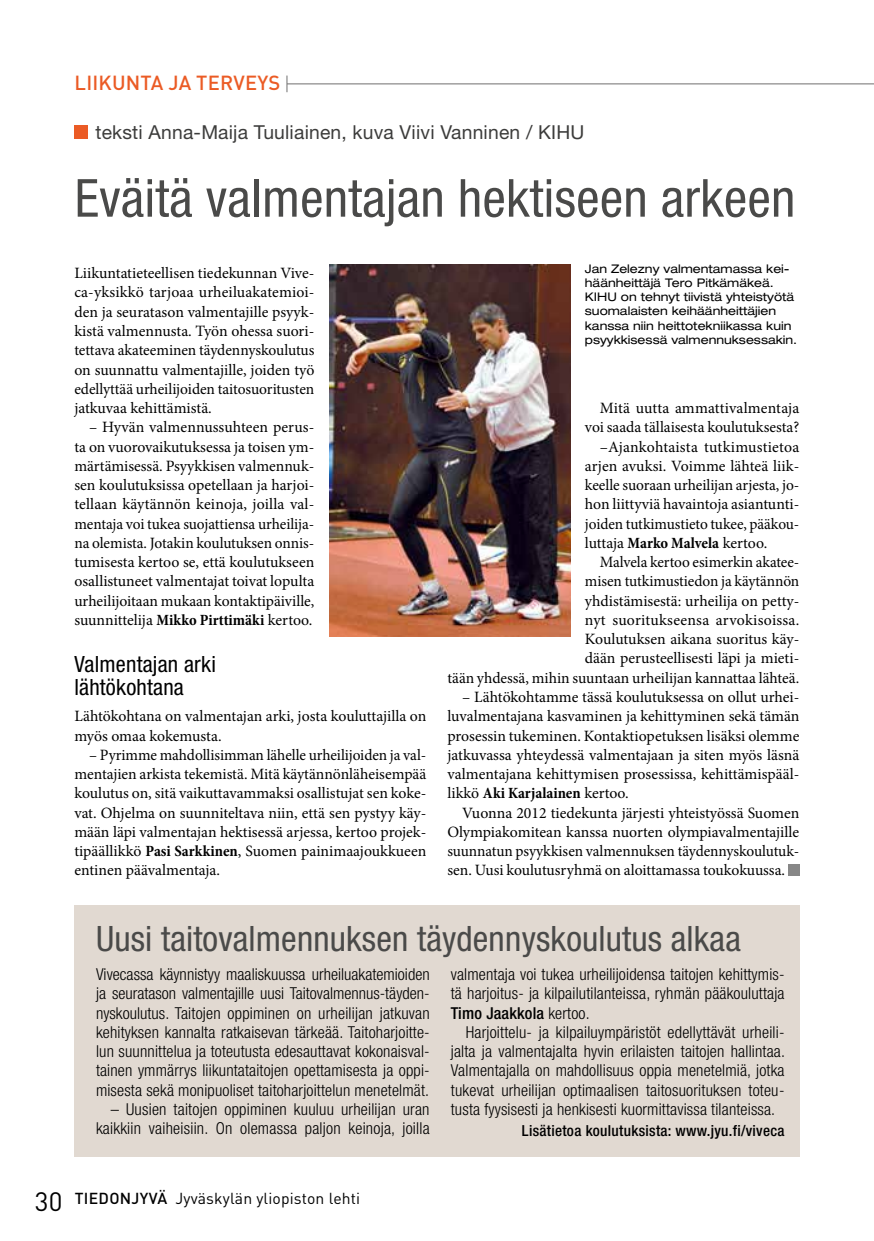
<style>
.page{position:relative;width:874px;height:1241px;background:#fff}
.page>*{position:absolute;margin:0;border:0;box-sizing:border-box;transform-origin:0 0}
.t1{font:condensed 52.5px "Helvetica Neue LT Std";letter-spacing:.005em;color:#4a4a49}
.t2{font:condensed 35px "Helvetica Neue LT Std";letter-spacing:.005em;color:#4a4a49}
.t3{font:condensed 22.4px/22.8px "Helvetica Neue LT Std";letter-spacing:.01em;color:#000}
.t4{font:500 20.12px "DINOT";letter-spacing:.01em;color:#eb5b25}
.t5{font:19.25px "Helvetica Neue LT Std";letter-spacing:.01em;color:#3c3c3b}
.t6{font:300 condensed 16.45px/19.2px "Helvetica Neue LT Std";letter-spacing:.01em;color:#000;text-align:justify}
.t7{font:15.75px/19.2px "Minion Pro";color:#000;text-align:justify}
.t8{font:15.75px "DINOT";letter-spacing:.01em;color:#000}
.t9{font:500 condensed 15.22px "Helvetica Neue LT Std";letter-spacing:.02em;color:#000}
.t10{font:expanded 11.9px/14.3px "Helvetica Neue LT Std";color:#000}
.s1{font-weight:700;font-stretch:condensed}
.s2{font-size:26.25px}
.s3{font-weight:500}
</style>
<div class="page">
<hr style="left:287px;top:83px;width:586px;height:1px;background:#706f6f">
<svg style="left:286px;top:76px;width:1px;height:16px"></svg>
<div style="left:75px;top:905px;width:724px;height:251px;background:#e1d9d1"></div>
<div style="left:74px;top:125px;width:14px;height:13px;background:#eb5b25"></div>
<div style="left:787px;top:863px;width:12px;height:12px;background:#878787"></div>
<img style="left:329px;top:264px;width:240px;height:372px">
<p class="t4" style="left:75px;top:70px;width:207px">LIIKUNTA JA TERVEYS</p>
<p class="t5" style="left:95px;top:120px;width:490px">teksti Anna-Maija Tuuliainen, kuva Viivi Vanninen / KI HU</p>
<h1 class="t1" style="left:75px;top:168px;width:721px">Eväitä valmentajan hektiseen arkeen</h1>
<p class="t10" style="left:584px;top:261px;width:214px">Jan Zelezny valmentamassa kei&shy;häänheittäjä Tero Pitkämäkeä.<br>KIHU on tehnyt tiivistä yhteistyötä suomalaisten keihäänheittäjien kanssa niin heittotekniikassa kuin psyykkisessä valmennuksessakin.</p>
<p class="t7" style="left:74px;top:263px;width:241px">Liikuntatieteellisen tiedekunnan Vive&shy;ca-yksikkö tarjoaa urheiluakatemioi&shy;den ja seuratason valmentajille psyyk&shy;kistä valmennusta. Työn ohessa suori&shy;tettava akateeminen täydennyskoulutus on suunnattu valmentajille, joiden työ edellyttää urheilijoiden taitosuoritusten jatkuvaa kehittämistä.</p>
<p class="t7" style="left:74px;top:417px;width:241px;text-indent:15px">– Hyvän valmennussuhteen perus&shy;ta on vuorovaikutuksessa ja toisen ym&shy;märtämisessä. Psyykkisen valmennuk&shy;sen koulutuksissa opetellaan ja harjoi&shy;tellaan käytännön keinoja, joilla val&shy;mentaja voi tukea suojattiensa urheilija&shy;na olemista. Jotakin koulutuksen onnis&shy;tumisesta kertoo se, että koulutukseen osallistuneet valmentajat toivat lopulta urheilijoitaan mukaan kontaktipäiville, suunnittelija <span class="s1">Mikko Pirttimäki</span> kertoo.</p>
<h3 class="t3" style="left:74px;top:652px;width:143px">Valmentajan arki lähtökohtana</h3>
<p class="t7" style="left:74px;top:706px;width:353px">Lähtökohtana on valmentajan arki, josta kouluttajilla on myös omaa kokemusta.</p>
<p class="t7" style="left:74px;top:745px;width:353px;text-indent:15px">– Pyrimme mahdollisimman lähelle urheilijoiden ja val&shy;mentajien arkista tekemistä. Mitä käytännönläheisempää koulutus on, sitä vaikuttavammaksi osallistujat sen koke&shy;vat. Ohjelma on suunniteltava niin, että sen pystyy käy&shy;mään läpi valmentajan hektisessä arjessa, kertoo projek&shy;tipäällikkö <span class="s1">Pasi Sarkkinen</span>, Suomen painimaajoukkueen entinen päävalmentaja.</p>
<p class="t7" style="left:599px;top:398px;width:201px">Mitä uutta ammattivalmentaja</p>
<p class="t7" style="left:584px;top:417px;width:216px">voi saada tällaisesta koulutuksesta?</p>
<p class="t7" style="left:599px;top:437px;width:201px">–Ajankohtaista tutkimustietoa</p>
<p class="t7" style="left:584px;top:456px;width:216px">arjen avuksi. Voimme lähteä liik-</p>
<p class="t7" style="left:584px;top:475px;width:216px">keelle suoraan urheilijan arjesta, jo-</p>
<p class="t7" style="left:584px;top:494px;width:216px">hon liittyviä havaintoja asiantunti-</p>
<p class="t7" style="left:584px;top:514px;width:216px">joiden tutkimustieto tukee, pääkou-</p>
<p class="t7" style="left:584px;top:533px;width:184px">luttaja <span class="s1">Marko Malvela</span> kertoo.</p>
<p class="t7" style="left:599px;top:552px;width:201px">Malvela kertoo esimerkin akatee-</p>
<p class="t7" style="left:584px;top:571px;width:216px">misen tutkimustiedon ja käytännön</p>
<p class="t7" style="left:584px;top:591px;width:216px">yhdistämisestä: urheilija on petty-</p>
<p class="t7" style="left:584px;top:610px;width:216px">nyt suoritukseensa arvokisoissa.</p>
<p class="t7" style="left:584px;top:629px;width:216px">Koulutuksen aikana suoritus käy-</p>
<p class="t7" style="left:584px;top:648px;width:216px">dään perusteellisesti läpi ja mieti-</p>
<p class="t7" style="left:447px;top:668px;width:353px">tään yhdessä, mihin suuntaan urheilijan kannattaa lähteä.</p>
<p class="t7" style="left:447px;top:687px;width:353px;text-indent:15px">– Lähtökohtamme tässä koulutuksessa on ollut urhei&shy;luvalmentajana kasvaminen ja kehittyminen sekä tämän prosessin tukeminen. Kontaktiopetuksen lisäksi olemme jatkuvassa yhteydessä valmentajaan ja siten myös läsnä valmentajana kehittymisen prosessissa, kehittämispääl&shy;likkö <span class="s1">Aki Karjalainen</span> kertoo.</p>
<p class="t7" style="left:447px;top:802px;width:353px;text-indent:15px">Vuonna 2012 tiedekunta järjesti yhteistyössä Suomen Olympiakomitean kanssa nuorten olympiavalmentajille suunnatun psyykkisen valmennuksen täydennyskoulutuk&shy;sen. Uusi koulutusryhmä on aloittamassa toukokuussa.</p>
<h2 class="t2" style="left:96px;top:918px;width:646px">Uusi taitovalmennuksen täydennyskoulutus alkaa</h2>
<p class="t6" style="left:96px;top:964px;width:335px">Vivecassa käynnistyy maaliskuussa urheiluakatemioiden ja seuratason valmentajille uusi Taitovalmennus-täyden&shy;nyskoulutus. Taitojen oppiminen on urheilijan jatkuvan kehityksen kannalta ratkaisevan tärkeää. Taitoharjoitte&shy;lun suunnittelua ja toteutusta edesauttavat kokonaisval&shy;tainen ymmärrys liikuntataitojen opettamisesta ja oppi&shy;misesta sekä monipuoliset taitoharjoittelun menetelmät.</p>
<p class="t6" style="left:96px;top:1099px;width:335px;text-align:right">– Uusien taitojen oppiminen kuuluu urheilijan uran kaikkiin vaiheisiin. On olemassa paljon keinoja, joilla</p>
<p class="t8" style="left:35px;top:1188px;width:327px"><span class="s2">30</span> <span class="s3">TIEDONJYVÄ</span> Jyväskylän yliopiston lehti</p>
<p class="t6" style="left:450px;top:964px;width:335px">valmentaja voi tukea urheilijoidensa taitojen kehittymis&shy;tä harjoitus- ja kilpailutilanteissa, ryhmän pääkouluttaja <span class="s3">Timo Jaakkola</span> kertoo.</p>
<p class="t6" style="left:450px;top:1022px;width:335px;text-indent:15px">Harjoittelu- ja kilpailuympäristöt edellyttävät urheili&shy;jalta ja valmentajalta hyvin erilaisten taitojen hallintaa.<br>Valmentajalla on mahdollisuus oppia menetelmiä, jotka tukevat urheilijan optimaalisen taitosuorituksen toteu&shy;tusta fyysisesti ja henkisesti kuormittavissa tilanteissa.</p>
<p class="t9" style="left:521px;top:1121px;width:264px">Lisätietoa koulutuksista: www.jyu.fi/viveca</p>
</div>
